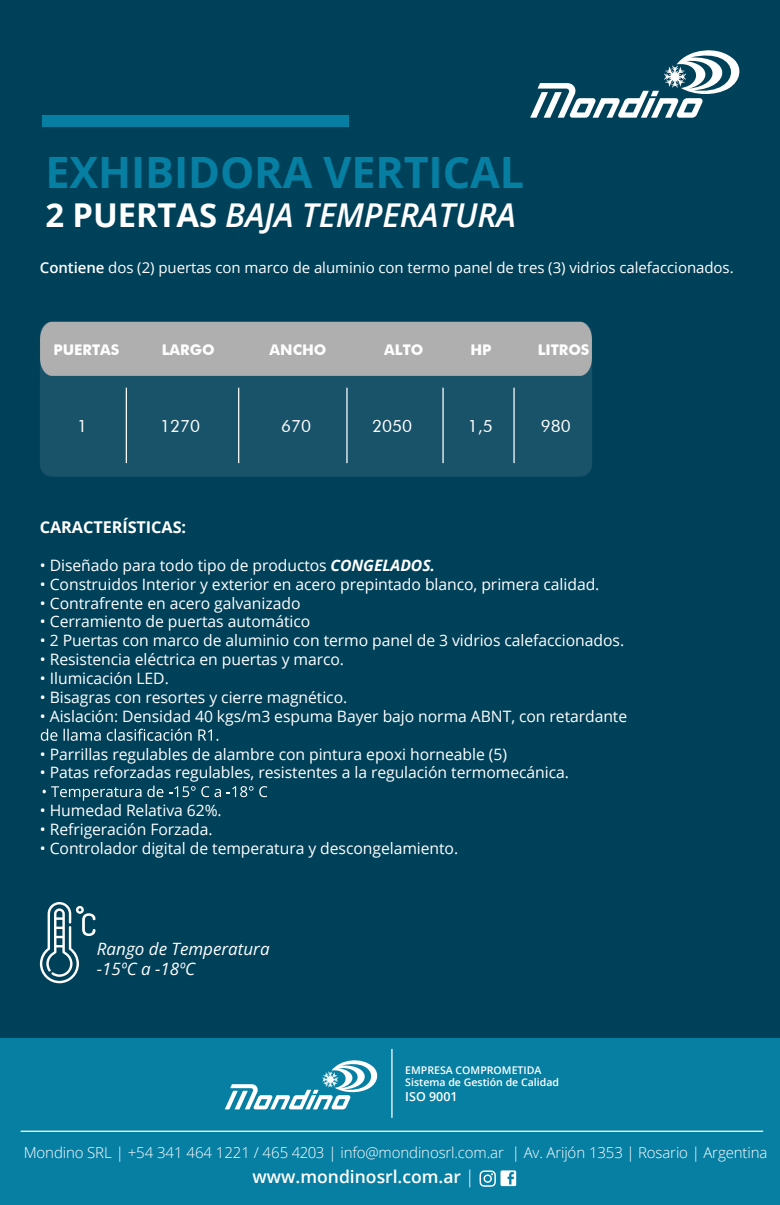
<style>
.page{position:relative;width:780px;height:1205px;background:#00415a}
.page>*{position:absolute;margin:0;border:0;box-sizing:border-box;transform-origin:0 0}
.t1{font:700 43.12px "Open Sans";letter-spacing:-.005em;color:#077fa3}
.t2{font:italic 600 32.88px "Open Sans";letter-spacing:-.005em;color:#fff}
.t3{font:600 17.5px "Open Sans";color:#fff}
.t4{font:italic 17px/20.4px "Open Sans";color:#fff}
.t5{font:17px "Futura BT";color:#fff}
.t6{font:700 16.25px "Open Sans";letter-spacing:-.005em;color:#fff}
.t7{font:15.75px "Open Sans";letter-spacing:-.005em;color:#fff}
.t8{font:300 15px "Open Sans";letter-spacing:-.01em;color:#fff}
.t9{font:15px "Open Sans";letter-spacing:-.005em;color:#fff}
.t10{font:700 14.75px "Futura BT";color:#fff}
.t11{font:600 12.5px "Open Sans";color:#fff}
.t12{font:600 10.5px/12.6px "Open Sans";color:#fff}
.s1{font-weight:700;font-style:normal}
.s2{font-weight:600}
.s3{font-weight:700;font-style:italic}
.s4{font-weight:300}
</style>
<div class="page">
<svg style="left:530px;top:50px;width:210px;height:68px"></svg>
<div style="left:0;top:1039px;width:780px;height:166px;background:#077fa3"></div>
<svg style="left:479px;top:1170px;width:37px;height:17px"></svg>
<hr style="left:21px;top:1130px;width:742px;height:2px;background:#fff">
<svg style="left:225px;top:1060px;width:153px;height:49px"></svg>
<hr style="left:391px;top:1049px;width:1px;height:69px;background:#fff">
<svg style="left:40px;top:902px;width:55px;height:81px"></svg>
<svg style="left:41px;top:728px;width:177px;height:13px"></svg>
<div style="left:40px;top:322px;width:552px;height:155px;background:#19536a;border-radius:12px"></div>
<div style="left:40px;top:322px;width:552px;height:54px;background:#afafaf"></div>
<hr style="left:126px;top:388px;width:1px;height:75px;background:#fff">
<hr style="left:238px;top:388px;width:1px;height:75px;background:#fff">
<hr style="left:346px;top:388px;width:1px;height:75px;background:#fff">
<hr style="left:442px;top:388px;width:1px;height:75px;background:#fff">
<hr style="left:513px;top:388px;width:1px;height:75px;background:#fff">
<div style="left:42px;top:115px;width:306px;height:12px;background:#077fa3"></div>
<svg style="left:43px;top:786px;width:98px;height:14px"></svg>
<svg style="left:147px;top:785px;width:16px;height:12px"></svg>
<svg style="left:169px;top:786px;width:26px;height:11px"></svg>
<svg style="left:201px;top:786px;width:20px;height:11px"></svg>
<svg style="left:227px;top:786px;width:26px;height:11px"></svg>
<svg style="left:259px;top:786px;width:8px;height:11px"></svg>
<h1 class="t1" style="left:45px;top:142px;width:480px">EXHIBIDORA VERTICAL</h1>
<h2 class="t2" style="left:45px;top:193px;width:472px"><span class="s1">2 PUERTAS</span> BAJA TEMPERATURA</h2>
<p class="t9" style="left:40px;top:258px;width:695px"><span class="s2">Contiene</span> dos (2) puertas con marco de aluminio con termo panel de tres (3) vidrios calefaccionados.</p>
<p class="t10" style="left:53px;top:341px;width:67px">PUERTAS</p>
<p class="t10" style="left:162px;top:341px;width:54px">LARGO</p>
<p class="t10" style="left:269px;top:341px;width:58px">ANCHO</p>
<p class="t10" style="left:384px;top:341px;width:41px">ALTO</p>
<p class="t10" style="left:470px;top:341px;width:23px">HP</p>
<p class="t10" style="left:537px;top:341px;width:53px">LITROS</p>
<p class="t5" style="left:77px;top:416px;width:11px">1</p>
<p class="t5" style="left:160px;top:416px;width:41px">1270</p>
<p class="t5" style="left:281px;top:416px;width:31px">670</p>
<p class="t5" style="left:372px;top:416px;width:41px">2050</p>
<p class="t5" style="left:468px;top:416px;width:26px">1,5</p>
<p class="t5" style="left:541px;top:416px;width:31px">980</p>
<p class="t6" style="left:40px;top:516px;width:148px">CARACTERÍSTICAS:</p>
<p class="t7" style="left:40px;top:554px;width:397px">• Diseñado para todo tipo de productos <span class="s3">CONGELADOS.</span></p>
<p class="t7" style="left:40px;top:573px;width:561px">• Construidos Interior y exterior en acero prepintado blanco, primera calidad.</p>
<p class="t7" style="left:40px;top:592px;width:262px">• Contrafrente en acero galvanizado</p>
<p class="t7" style="left:40px;top:611px;width:272px">• Cerramiento de puertas automático</p>
<p class="t7" style="left:40px;top:630px;width:585px">• 2 Puertas con marco de aluminio con termo panel de 3 vidrios calefaccionados.</p>
<p class="t7" style="left:40px;top:649px;width:305px">• Resistencia eléctrica en puertas y marco.</p>
<p class="t7" style="left:40px;top:667px;width:130px">• Ilumicación LED.</p>
<p class="t7" style="left:40px;top:686px;width:309px">• Bisagras con resortes y cierre magnético.</p>
<p class="t7" style="left:40px;top:705px;width:588px">• Aislación: Densidad 40 kgs/m3 espuma Bayer bajo norma ABNT, con retardante</p>
<p class="t7" style="left:40px;top:743px;width:468px">• Parrillas regulables de alambre con pintura epoxi horneable (5)</p>
<p class="t7" style="left:40px;top:762px;width:530px">• Patas reforzadas regulables, resistentes a la regulación termomecánica.</p>
<p class="t7" style="left:40px;top:799px;width:183px">• Humedad Relativa 62%.</p>
<p class="t7" style="left:40px;top:818px;width:174px">• Refrigeración Forzada.</p>
<p class="t7" style="left:40px;top:837px;width:420px">• Controlador digital de temperatura y descongelamiento.</p>
<p class="t4" style="left:97px;top:937px;width:174px">Rango de Temperatura -15ºC a -18ºC</p>
<p class="t12" style="left:405px;top:1063px;width:155px">EMPRESA COMPROMETIDA<br>Sistema de Gestión de Calidad</p>
<p class="t11" style="left:405px;top:1088px;width:54px">ISO 9001</p>
<p class="t8" style="left:24px;top:1142px;width:745px">Mondino SRL | +54 341 464 1221 / 465 4203 | info@mondinosrl.com.ar | Av. Arijón 1353 | Rosario | Argentina</p>
<p class="t3" style="left:252px;top:1164px;width:223px">www.mondinosrl.com.ar <span class="s4">|</span></p>
</div>
